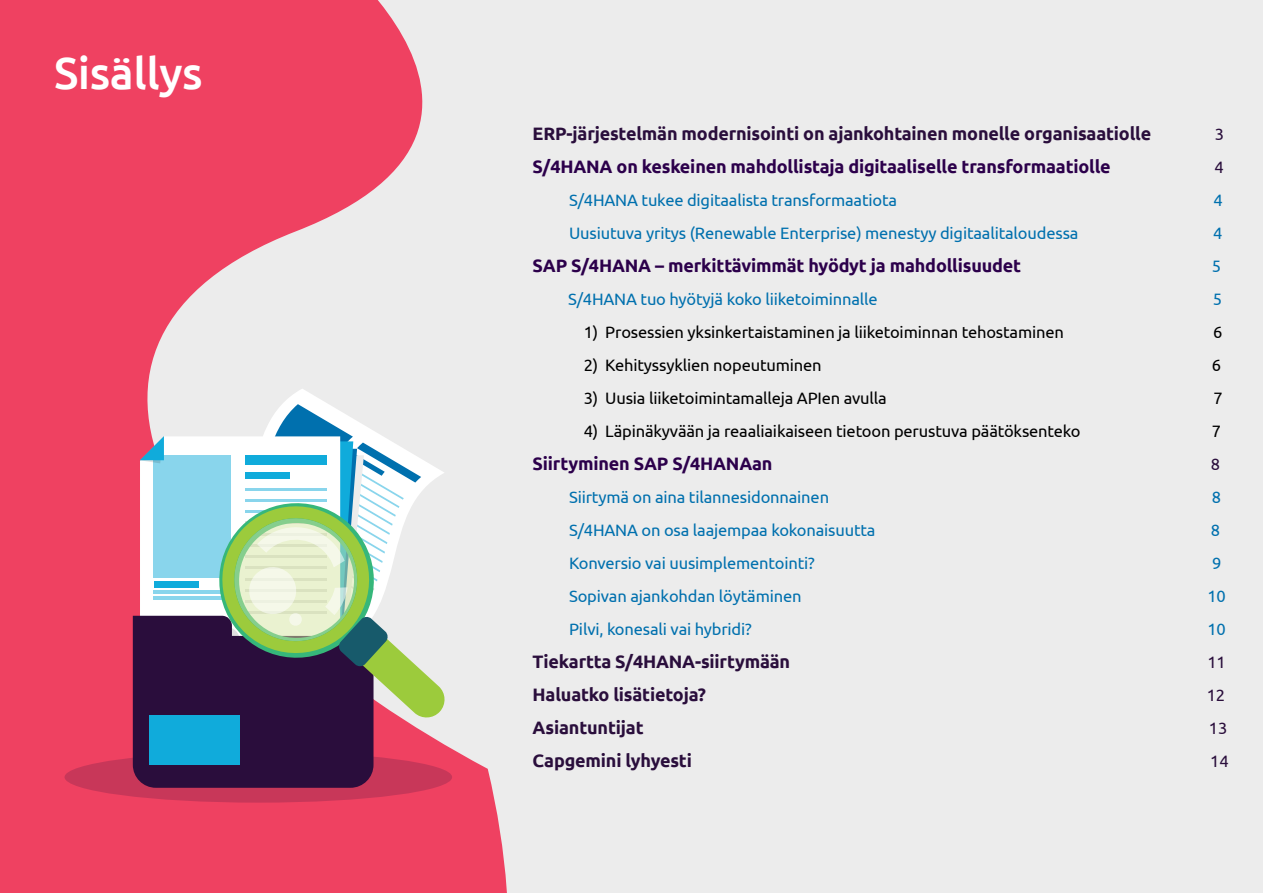
<style>
.page{position:relative;width:1263px;height:893px;background:#fff}
.page>*{position:absolute;margin:0;border:0;box-sizing:border-box;transform-origin:0 0}
.t1{font:500 45px "Ubuntu";letter-spacing:-.01em;color:#fff}
.t2{font:700 18px "Ubuntu";letter-spacing:-.01em;color:#2a0e3c}
.t3{font:700 18px "Ubuntu";letter-spacing:-.01em;color:#2c004b}
.t4{font:16.5px "Ubuntu";letter-spacing:-.01em;color:#0070ae}
.t5{font:16.5px "Ubuntu";letter-spacing:-.01em;color:#000}
.t6{font:16.5px "Ubuntu";letter-spacing:-.01em;color:#2a0e3c}
</style>
<div class="page">
<div style="left:580px;top:0;width:683px;height:893px;background:#ececec"></div>
<svg style="left:0;top:0;width:580px;height:893px;background:#ed899c"></svg>
<div style="left:65px;top:752px;width:387px;height:51px;background:#c83759;border-radius:50%"></div>
<svg style="left:201px;top:389px;width:244px;height:15px;background:#ededed"></svg>
<svg style="left:133px;top:404px;width:313px;height:384px"></svg>
<h1 class="t1" style="left:54px;top:44px;width:150px">Sisällys</h1>
<p class="t2" style="left:533px;top:123px;width:620px">ERP-järjestelmän modernisointi on ajankohtainen monelle organisaatiolle</p>
<p class="t6" style="left:1215px;top:124px;width:11px">3</p>
<p class="t3" style="left:533px;top:156px;width:580px">S/4HANA on keskeinen mahdollistaja digitaaliselle transformaatiolle</p>
<p class="t6" style="left:1214px;top:157px;width:11px">4</p>
<p class="t4" style="left:569px;top:190px;width:330px">S/4HANA tukee digitaalista transformaatiota</p>
<p class="t4" style="left:1213px;top:190px;width:11px">4</p>
<p class="t4" style="left:569px;top:223px;width:511px">Uusiutuva yritys (Renewable Enterprise) menestyy digitaalitaloudessa</p>
<p class="t4" style="left:1213px;top:223px;width:11px">4</p>
<p class="t3" style="left:533px;top:255px;width:490px">SAP S/4HANA – merkittävimmät hyödyt ja mahdollisuudet</p>
<p class="t4" style="left:1212px;top:256px;width:11px">5</p>
<p class="t4" style="left:568px;top:289px;width:311px">S/4HANA tuo hyötyjä koko liiketoiminnalle</p>
<p class="t4" style="left:1213px;top:289px;width:11px">5</p>
<p class="t5" style="left:584px;top:322px;width:482px">1) Prosessien yksinkertaistaminen ja liiketoiminnan tehostaminen</p>
<p class="t5" style="left:1213px;top:322px;width:11px">6</p>
<p class="t5" style="left:584px;top:355px;width:239px">2) Kehityssyklien nopeutuminen</p>
<p class="t5" style="left:1212px;top:355px;width:11px">6</p>
<p class="t5" style="left:584px;top:388px;width:305px">3) Uusia liiketoimintamalleja APIen avulla</p>
<p class="t5" style="left:1213px;top:388px;width:11px">7</p>
<p class="t5" style="left:584px;top:421px;width:498px">4) Läpinäkyvään ja reaaliaikaiseen tietoon perustuva päätöksenteko</p>
<p class="t5" style="left:1212px;top:421px;width:11px">7</p>
<p class="t3" style="left:533px;top:453px;width:241px">Siirtyminen SAP S/4HANAan</p>
<p class="t6" style="left:1211px;top:454px;width:11px">8</p>
<p class="t4" style="left:569px;top:487px;width:262px">Siirtymä on aina tilannesidonnainen</p>
<p class="t4" style="left:1212px;top:487px;width:11px">8</p>
<p class="t4" style="left:569px;top:520px;width:308px">S/4HANA on osa laajempaa kokonaisuutta</p>
<p class="t4" style="left:1211px;top:520px;width:11px">8</p>
<p class="t4" style="left:569px;top:553px;width:247px">Konversio vai uusimplementointi?</p>
<p class="t4" style="left:1212px;top:553px;width:11px">9</p>
<p class="t4" style="left:569px;top:586px;width:234px">Sopivan ajankohdan löytäminen</p>
<p class="t4" style="left:1207px;top:586px;width:20px">10</p>
<p class="t4" style="left:569px;top:619px;width:184px">Pilvi, konesali vai hybridi?</p>
<p class="t4" style="left:1207px;top:619px;width:20px">10</p>
<p class="t2" style="left:533px;top:651px;width:259px">Tiekartta S/4HANA-siirtymään</p>
<p class="t6" style="left:1207px;top:652px;width:20px">11</p>
<p class="t2" style="left:533px;top:684px;width:175px">Haluatko lisätietoja?</p>
<p class="t6" style="left:1207px;top:685px;width:20px">12</p>
<p class="t2" style="left:533px;top:717px;width:113px">Asiantuntijat</p>
<p class="t6" style="left:1209px;top:718px;width:20px">13</p>
<p class="t2" style="left:533px;top:750px;width:161px">Capgemini lyhyesti</p>
<p class="t6" style="left:1210px;top:751px;width:20px">14</p>
</div>
